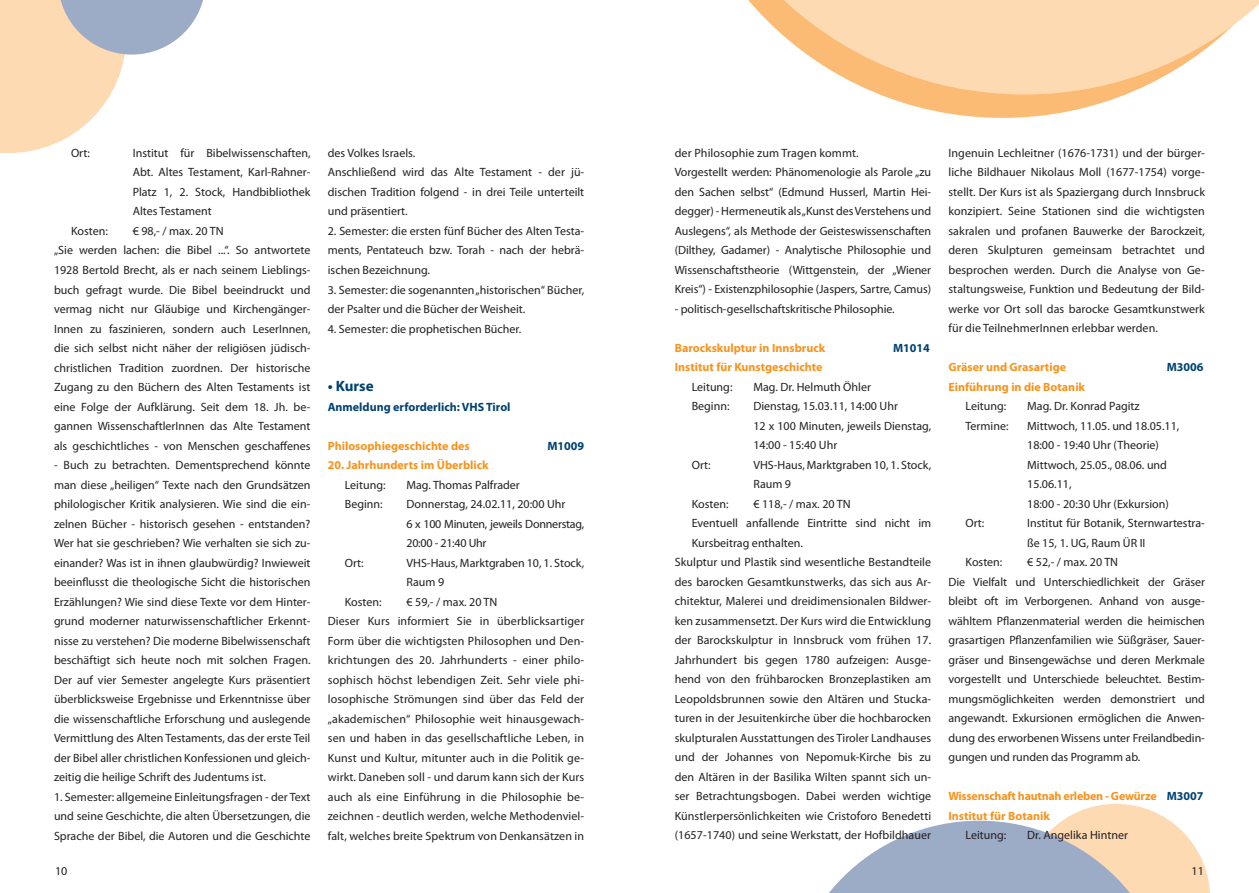
<style>
.page{position:relative;width:1259px;height:893px;background:#fff}
.page>*{position:absolute;margin:0;border:0;box-sizing:border-box;transform-origin:0 0}
.t1{font:700 15px "Myriad Pro";color:#004271}
.t2{font:12px/19.5px "Myriad Pro";color:#231f20}
.t3{font:700 12px "Myriad Pro";color:#f7931d}
.t4{font:12px/19.5px "Myriad Pro";letter-spacing:-.02em;color:#231f20}
.t5{font:700 12px/19.5px "Myriad Pro";letter-spacing:-.02em;color:#f7931d}
.t6{font:700 12px "Myriad Pro";color:#004271}
.s1{color:#004271}
</style>
<div class="page">
<svg style="left:0;top:0;width:203px;height:153px"></svg>
<svg style="left:829px;top:804px;width:381px;height:89px"></svg>
<svg style="left:881px;top:95px;width:243px;height:23px;fill:#fcbb74"></svg>
<svg style="left:748px;top:0;width:511px;height:95px;fill:#fedab3"></svg>
<p class="t2" style="left:71px;top:143px;width:20px">Ort:</p>
<p class="t2" style="left:133px;top:143px;width:179px;text-align:justify">Institut für Bibelwissenschaften, Abt. Altes Testament, Karl-Rahner-Platz 1, 2. Stock, Handbibliothek Altes Testament</p>
<p class="t2" style="left:71px;top:221px;width:38px">Kosten:</p>
<p class="t2" style="left:54px;top:221px;width:258px;text-indent:79px">€ 98,- / max. 20 TN<br>„Sie werden lachen: die Bibel ...“. So antwortete 1928 Bertold Brecht, als er nach seinem Lieblings&shy;buch gefragt wurde. Die Bibel beeindruckt und vermag nicht nur Gläubige und Kirchengänger-Innen zu faszinieren, sondern auch LeserInnen, die sich selbst nicht näher der religiösen jüdisch&shy;christlichen Tradition zuordnen. Der historische Zugang zu den Büchern des Alten Testaments ist eine Folge der Aufklärung. Seit dem 18. Jh. be&shy;gannen WissenschaftlerInnen das Alte Testament als geschichtliches - von Menschen geschaffenes</p>
<p class="t2" style="left:54px;top:455px;width:258px;text-align:justify">- Buch zu betrachten. Dementsprechend könnte man diese „heiligen“ Texte nach den Grundsätzen philologischer Kritik analysieren. Wie sind die ein&shy;zelnen Bücher - historisch gesehen - entstanden?<br>Wer hat sie geschrieben? Wie verhalten sie sich zu&shy;einander? Was ist in ihnen glaubwürdig? Inwieweit beeinflusst die theologische Sicht die historischen Erzählungen? Wie sind diese Texte vor dem Hinter&shy;grund moderner naturwissenschaftlicher Erkennt&shy;nisse zu verstehen? Die moderne Bibelwissenschaft beschäftigt sich heute noch mit solchen Fragen.<br>Der auf vier Semester angelegte Kurs präsentiert überblicksweise Ergebnisse und Erkenntnisse über die wissenschaftliche Erforschung und auslegende Vermittlung des Alten Testaments, das der erste Teil der Bibel aller christlichen Konfessionen und gleich&shy;zeitig die heilige Schrift des Judentums ist.</p>
<p class="t2" style="left:54px;top:787px;width:258px;text-align:justify">1. Semester: allgemeine Einleitungsfragen - der Text und seine Geschichte, die alten Übersetzungen, die Sprache der Bibel, die Autoren und die Geschichte</p>
<p class="t2" style="left:328px;top:143px;width:258px">des Volkes Israels.<br>Anschließend wird das Alte Testament - der jü&shy;dischen Tradition folgend - in drei Teile unterteilt und präsentiert.</p>
<p class="t2" style="left:328px;top:221px;width:258px;text-align:justify">2. Semester: die ersten fünf Bücher des Alten Testa&shy;ments, Pentateuch bzw. Torah - nach der hebrä&shy;ischen Bezeichnung.</p>
<p class="t2" style="left:328px;top:280px;width:258px">3. Semester: die sogenannten „historischen“ Bücher, der Psalter und die Bücher der Weisheit.</p>
<p class="t2" style="left:328px;top:319px;width:195px">4. Semester: die prophetischen Bücher.</p>
<p class="t1" style="left:328px;top:376px;width:47px">• Kurse</p>
<p class="t6" style="left:328px;top:399px;width:184px">Anmeldung erforderlich: VHS Tirol</p>
<p class="t3" style="left:328px;top:438px;width:143px">Philosophiegeschichte des</p>
<p class="t6" style="left:547px;top:438px;width:38px">M1009</p>
<p class="t3" style="left:328px;top:457px;width:162px">20. Jahrhunderts im Überblick</p>
<p class="t2" style="left:345px;top:475px;width:42px">Leitung:</p>
<p class="t2" style="left:406px;top:475px;width:115px">Mag. Thomas Palfrader</p>
<p class="t2" style="left:345px;top:494px;width:39px">Beginn:</p>
<p class="t4" style="left:406px;top:494px;width:179px">Donnerstag, 24.02.11, 20:00 Uhr<br>6 x 100 Minuten, jeweils Donnerstag,<br>20:00 - 21:40 Uhr</p>
<p class="t2" style="left:345px;top:553px;width:20px">Ort:</p>
<p class="t2" style="left:406px;top:553px;width:179px">VHS-Haus, Marktgraben 10, 1. Stock,<br>Raum 9</p>
<p class="t2" style="left:345px;top:592px;width:38px">Kosten:</p>
<p class="t2" style="left:328px;top:592px;width:258px;text-indent:79px">€ 59,- / max. 20 TN<br>Dieser Kurs informiert Sie in überblicksartiger Form über die wichtigsten Philosophen und Den&shy;krichtungen des 20. Jahrhunderts - einer philo&shy;sophisch höchst lebendigen Zeit. Sehr viele phi&shy;losophische Strömungen sind über das Feld der „akademischen“ Philosophie weit hinausgewach&shy;sen und haben in das gesellschaftliche Leben, in Kunst und Kultur, mitunter auch in die Politik ge&shy;wirkt. Daneben soll - und darum kann sich der Kurs auch als eine Einführung in die Philosophie be&shy;zeichnen - deutlich werden, welche Methodenviel&shy;falt, welches breite Spektrum von Denkansätzen in</p>
<p class="t2" style="left:675px;top:143px;width:258px">der Philosophie zum Tragen kommt.<br>Vorgestellt werden: Phänomenologie als Parole „zu den Sachen selbst“ (Edmund Husserl, Martin Hei&shy;degger) - Hermeneutik als „Kunst des Verstehens und Auslegens“, als Methode der Geisteswissenschaften (Dilthey, Gadamer) - Analytische Philosophie und Wissenschaftstheorie (Wittgenstein, der „Wiener Kreis“) - Existenzphilosophie (Jaspers, Sartre, Camus)</p>
<p class="t2" style="left:675px;top:299px;width:221px">- politisch-gesellschaftskritische Philosophie.</p>
<p class="t3" style="left:675px;top:340px;width:152px">Barockskulptur in Innsbruck</p>
<p class="t6" style="left:893px;top:340px;width:38px">M1014</p>
<p class="t3" style="left:675px;top:359px;width:149px">Institut für Kunstgeschichte</p>
<p class="t2" style="left:692px;top:377px;width:42px">Leitung:</p>
<p class="t2" style="left:753px;top:377px;width:119px">Mag. Dr. Helmuth Öhler</p>
<p class="t2" style="left:692px;top:396px;width:39px">Beginn:</p>
<p class="t2" style="left:753px;top:396px;width:179px">Dienstag, 15.03.11, 14:00 Uhr<br>12 x 100 Minuten, jeweils Dienstag,<br>14:00 - 15:40 Uhr</p>
<p class="t2" style="left:692px;top:455px;width:20px">Ort:</p>
<p class="t2" style="left:753px;top:455px;width:179px">VHS-Haus, Marktgraben 10, 1. Stock,<br>Raum 9</p>
<p class="t2" style="left:692px;top:494px;width:38px">Kosten:</p>
<p class="t2" style="left:753px;top:494px;width:99px">€ 118,- / max. 20 TN</p>
<p class="t2" style="left:692px;top:513px;width:241px">Eventuell anfallende Eintritte sind nicht im</p>
<p class="t2" style="left:692px;top:533px;width:113px">Kursbeitrag enthalten.</p>
<p class="t2" style="left:675px;top:552px;width:258px">Skulptur und Plastik sind wesentliche Bestandteile</p>
<p class="t2" style="left:675px;top:572px;width:258px">des barocken Gesamtkunstwerks, das sich aus Ar-</p>
<p class="t2" style="left:675px;top:591px;width:258px">chitektur, Malerei und dreidimensionalen Bildwer-</p>
<p class="t2" style="left:675px;top:611px;width:258px">ken zusammensetzt. Der Kurs wird die Entwicklung</p>
<p class="t2" style="left:675px;top:630px;width:258px">der Barockskulptur in Innsbruck vom frühen 17.</p>
<p class="t2" style="left:675px;top:650px;width:258px">Jahrhundert bis gegen 1780 aufzeigen: Ausge-</p>
<p class="t2" style="left:675px;top:669px;width:258px">hend von den frühbarocken Bronzeplastiken am</p>
<p class="t2" style="left:675px;top:689px;width:258px">Leopoldsbrunnen sowie den Altären und Stucka-</p>
<p class="t2" style="left:675px;top:708px;width:258px">turen in der Jesuitenkirche über die hochbarocken</p>
<p class="t2" style="left:675px;top:728px;width:258px">skulpturalen Ausstattungen des Tiroler Landhauses</p>
<p class="t2" style="left:675px;top:747px;width:258px">und der Johannes von Nepomuk-Kirche bis zu</p>
<p class="t2" style="left:675px;top:767px;width:258px">den Altären in der Basilika Wilten spannt sich un-</p>
<p class="t2" style="left:675px;top:786px;width:258px">ser Betrachtungsbogen. Dabei werden wichtige</p>
<p class="t2" style="left:675px;top:806px;width:258px">Künstlerpersönlichkeiten wie Cristoforo Benedetti</p>
<p class="t2" style="left:675px;top:825px;width:258px">(1657-1740) und seine Werkstatt, der Hofbildhauer</p>
<p class="t2" style="left:948px;top:143px;width:258px;text-align:justify">Ingenuin Lechleitner (1676-1731) und der bürger&shy;liche Bildhauer Nikolaus Moll (1677-1754) vorge&shy;stellt. Der Kurs ist als Spaziergang durch Innsbruck konzipiert. Seine Stationen sind die wichtigsten sakralen und profanen Bauwerke der Barockzeit, deren Skulpturen gemeinsam betrachtet und besprochen werden. Durch die Analyse von Ge&shy;staltungsweise, Funktion und Bedeutung der Bild&shy;werke vor Ort soll das barocke Gesamtkunstwerk für die TeilnehmerInnen erlebbar werden.</p>
<p class="t3" style="left:948px;top:359px;width:119px">Gräser und Grasartige</p>
<p class="t6" style="left:1166px;top:359px;width:38px">M3006</p>
<p class="t3" style="left:948px;top:379px;width:138px">Einführung in die Botanik</p>
<p class="t2" style="left:965px;top:396px;width:42px">Leitung:</p>
<p class="t2" style="left:1027px;top:396px;width:114px">Mag. Dr. Konrad Pagitz</p>
<p class="t2" style="left:965px;top:416px;width:45px">Termine:</p>
<p class="t2" style="left:1027px;top:416px;width:154px">Mittwoch, 11.05. und 18.05.11,<br>18:00 - 19:40 Uhr (Theorie)<br>Mittwoch, 25.05., 08.06. und<br>15.06.11,<br>18:00 - 20:30 Uhr (Exkursion)</p>
<p class="t2" style="left:965px;top:513px;width:20px">Ort:</p>
<p class="t2" style="left:1027px;top:513px;width:179px">Institut für Botanik, Sternwartestra&shy;ße 15, 1. UG, Raum ÜR II</p>
<p class="t2" style="left:965px;top:552px;width:38px">Kosten:</p>
<p class="t2" style="left:948px;top:552px;width:258px;text-indent:79px">€ 52,- / max. 20 TN<br>Die Vielfalt und Unterschiedlichkeit der Gräser bleibt oft im Verborgenen. Anhand von ausge&shy;wähltem Pflanzenmaterial werden die heimischen grasartigen Pflanzenfamilien wie Süßgräser, Sauer&shy;gräser und Binsengewächse und deren Merkmale vorgestellt und Unterschiede beleuchtet. Bestim&shy;mungsmöglichkeiten werden demonstriert und angewandt. Exkursionen ermöglichen die Anwen&shy;dung des erworbenen Wissens unter Freilandbedin&shy;gungen und runden das Programm ab.</p>
<p class="t5" style="left:948px;top:786px;width:256px">Wissenschaft hautnah erleben - Gewürze <span class="s1">M3007<br></span>Institut für Botanik</p>
<p class="t2" style="left:965px;top:825px;width:42px">Leitung:</p>
<p class="t2" style="left:1027px;top:825px;width:102px">Dr. Angelika Hintner</p>
<p class="t2" style="left:55px;top:861px;width:14px">10</p>
<p class="t2" style="left:1191px;top:861px;width:14px">11</p>
</div>
